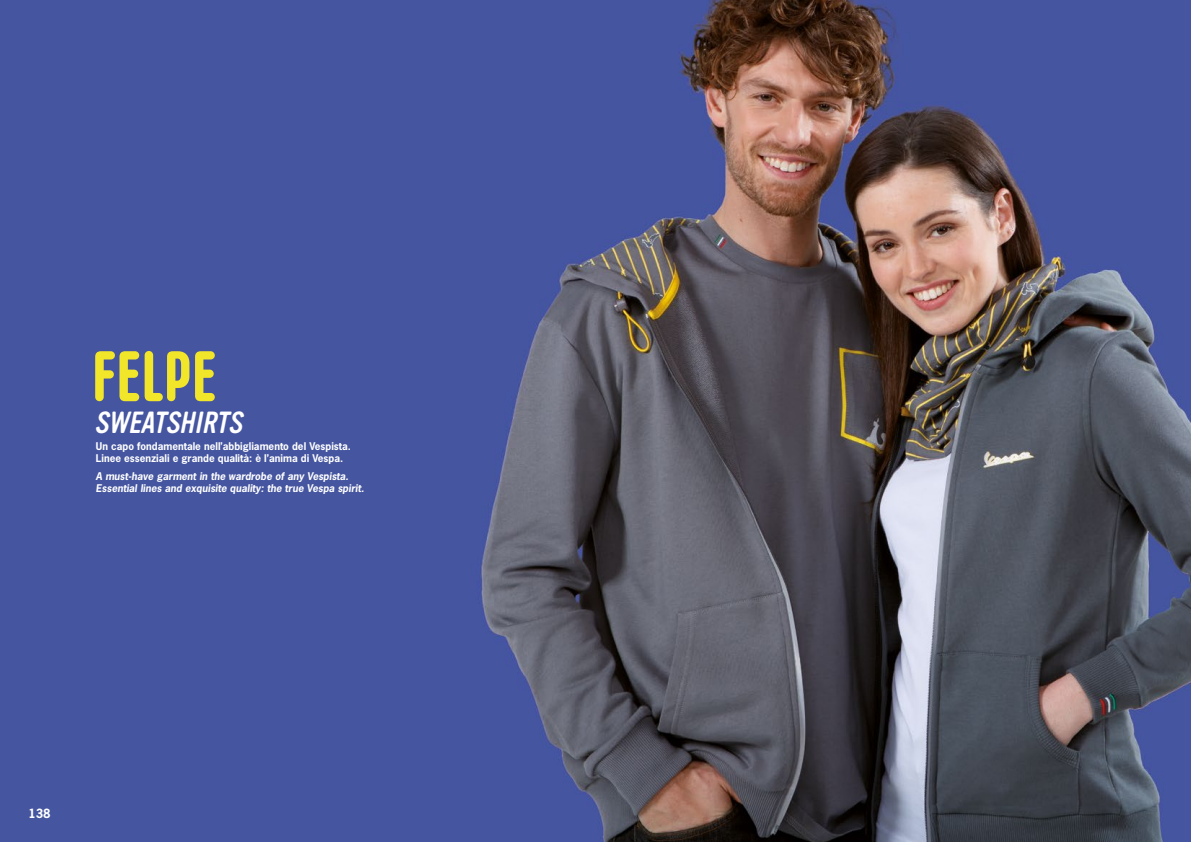
<style>
.page{position:relative;width:1191px;height:842px;background:#fff}
.page>*{position:absolute;margin:0;border:0;box-sizing:border-box;transform-origin:0 0}
.t1{font:700 70px "Carl Marx";color:#f2e62b}
.t2{font:italic 30px "Vinyl OT";color:#fff}
.t3{font:700 12px "News Gothic Std";color:#fff}
.t4{font:italic 700 10px/12px "News Gothic Std";color:#fff}
.t5{font:700 10px/12px "News Gothic Std";color:#fff}
</style>
<div class="page">
<img style="left:0;top:0;width:1191px;height:842px">
<h1 class="t1" style="left:92px;top:337px;width:126px">FELPE</h1>
<h2 class="t2" style="left:94px;top:406px;width:149px">SWEATSHIRTS</h2>
<p class="t5" style="left:96px;top:440px;width:256px">Un capo fondamentale nell’abbigliamento del Vespista.<br>Linee essenziali e grande qualità: è l’anima di Vespa.</p>
<p class="t4" style="left:96px;top:470px;width:270px">A must-have garment in the wardrobe of any Vespista.<br>Essential lines and exquisite quality: the true Vespa spirit.</p>
<p class="t3" style="left:28px;top:806px;width:24px">138</p>
</div>
